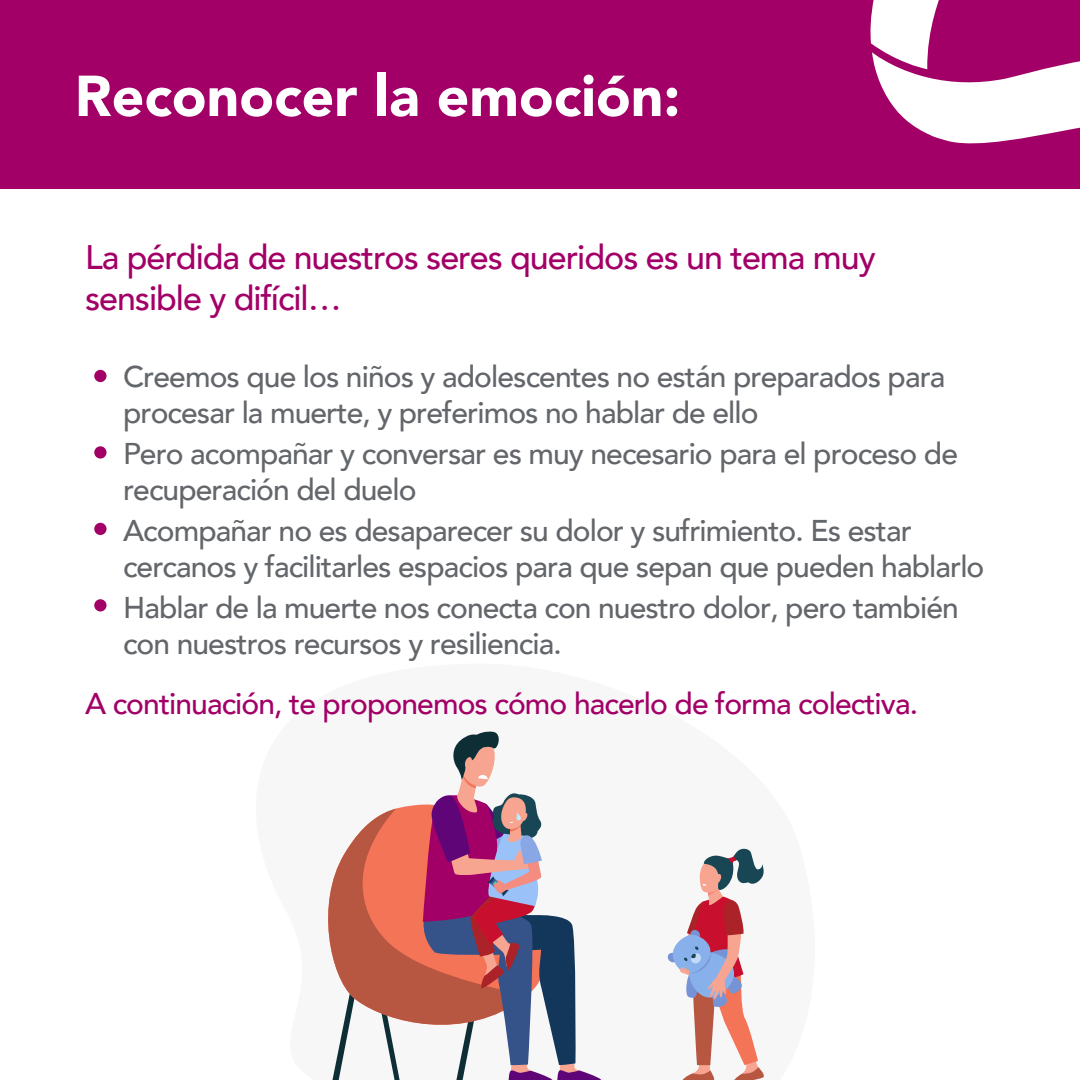
<style>
.page{position:relative;width:1080px;height:1080px;background:#fff}
.page>*{position:absolute;margin:0;border:0;box-sizing:border-box;transform-origin:0 0}
.t1{font:900 57px "Avenir";color:#fff}
.t2{font:500 34px/40.8px "Avenir";letter-spacing:-.03em;color:#a20067}
.t3{font:500 30px/36px "Avenir";letter-spacing:-.03em;color:#63666a}
.t4{font:500 30px "Avenir";letter-spacing:-.03em;color:#a20067}
</style>
<div class="page">
<div style="left:0;top:0;width:1080px;height:189px;background:#a20067"></div>
<svg style="left:870px;top:0;width:210px;height:144px"></svg>
<div style="left:94px;top:370px;width:13px;height:12px;background:#a20067;border-radius:50%"></div>
<div style="left:94px;top:523px;width:13px;height:12px;background:#a20067;border-radius:50%"></div>
<svg style="left:94px;top:446px;width:13px;height:13px"></svg>
<svg style="left:94px;top:599px;width:13px;height:13px"></svg>
<svg style="left:332px;top:1043px;width:14px;height:37px"></svg>
<svg style="left:387px;top:1043px;width:13px;height:37px"></svg>
<svg style="left:328px;top:809px;width:88px;height:234px"></svg>
<svg style="left:416px;top:731px;width:186px;height:349px"></svg>
<svg style="left:667px;top:848px;width:97px;height:232px"></svg>
<h1 class="t1" style="left:75px;top:47px;width:607px">Reconocer la emoción:</h1>
<p class="t2" style="left:85px;top:235px;width:792px">La pérdida de nuestros seres queridos es un tema muy sensible y difícil…</p>
<p class="t3" style="left:123px;top:357px;width:824px">Creemos que los niños y adolescentes no están preparados para procesar la muerte, y preferimos no hablar de ello</p>
<p class="t3" style="left:123px;top:434px;width:837px">Pero acompañar y conversar es muy necesario para el proceso de recuperación del duelo</p>
<p class="t3" style="left:123px;top:511px;width:863px">Acompañar no es desaparecer su dolor y sufrimiento. Es estar cercanos y facilitarles espacios para que sepan que pueden hablarlo</p>
<p class="t3" style="left:123px;top:588px;width:837px">Hablar de la muerte nos conecta con nuestro dolor, pero también con nuestros recursos y resiliencia.</p>
<p class="t4" style="left:85px;top:678px;width:834px">A continuación, te proponemos cómo hacerlo de forma colectiva.</p>
</div>
